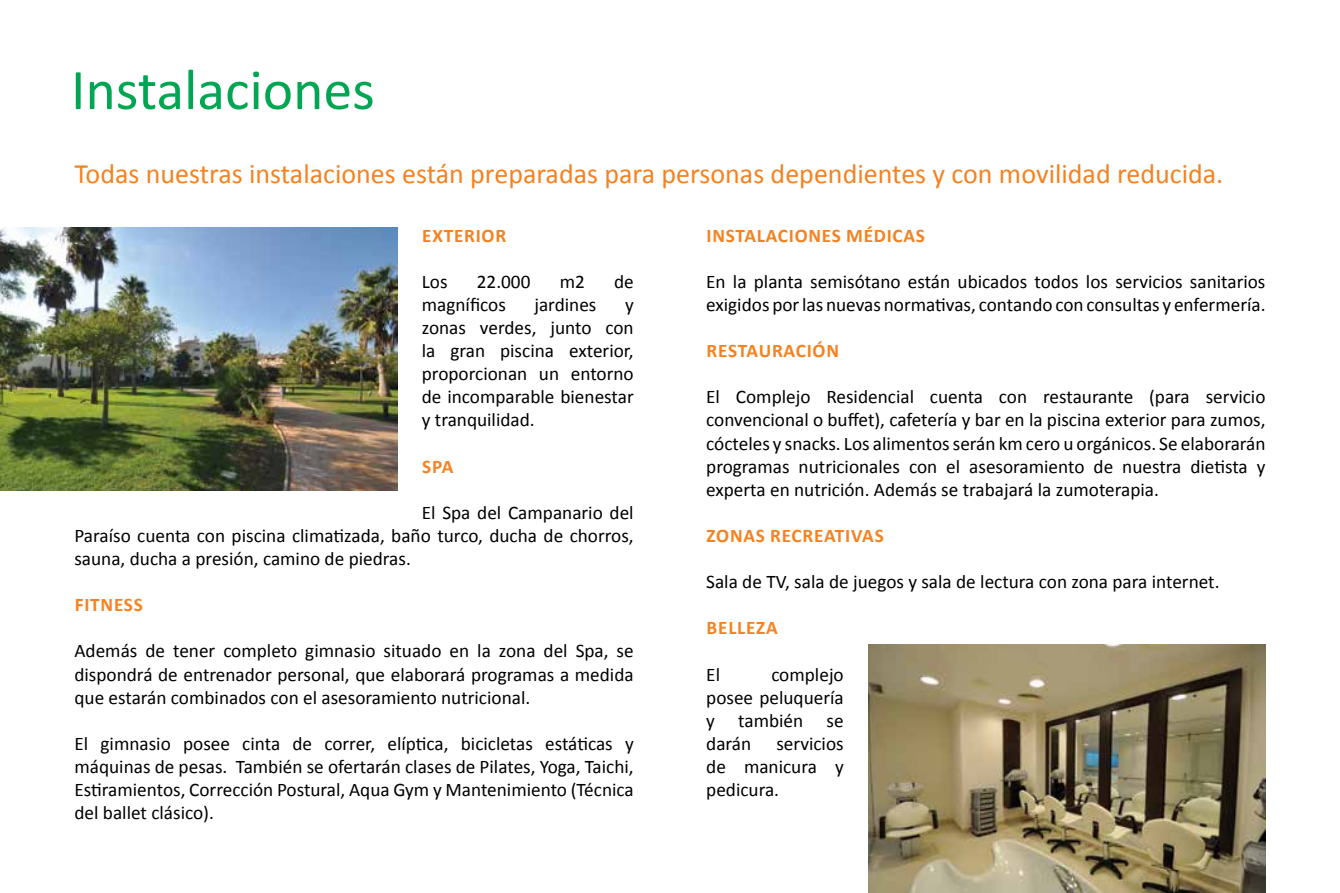
<style>
.page{position:relative;width:1340px;height:893px;background:#fff}
.page>*{position:absolute;margin:0;border:0;box-sizing:border-box;transform-origin:0 0}
.t1{font:57.75px "Calibri";color:#00a651}
.t2{font:28px "Calibri";color:#f58220}
.t3{font:19.25px/23.1px "Calibri";color:#000;text-align:justify}
.t4{font:700 19.25px "Calibri";letter-spacing:.04em;color:#f58220}
</style>
<div class="page">
<img style="left:0;top:227px;width:397px;height:264px">
<img style="left:868px;top:644px;width:397px;height:249px">
<h1 class="t1" style="left:71px;top:54px;width:305px">Instalaciones</h1>
<h2 class="t2" style="left:74px;top:156px;width:1150px">Todas nuestras instalaciones están preparadas para personas dependientes y con movilidad reducida.</h2>
<p class="t4" style="left:422px;top:223px;width:82px">EXTERI OR</p>
<p class="t3" style="left:422px;top:269px;width:27px">Los</p>
<p class="t3" style="left:477px;top:269px;width:55px">22.000</p>
<p class="t3" style="left:559px;top:269px;width:27px">m2</p>
<p class="t3" style="left:614px;top:269px;width:21px">de</p>
<p class="t3" style="left:422px;top:292px;width:86px">magníficos</p>
<p class="t3" style="left:534px;top:292px;width:64px">jardines</p>
<p class="t3" style="left:422px;top:292px;width:213px;text-indent:203px">y zonas verdes, junto con la gran piscina exterior, proporcionan un entorno de incomparable bienestar y tranquilidad.</p>
<p class="t4" style="left:422px;top:454px;width:33px">SPA</p>
<p class="t3" style="left:74px;top:500px;width:561px;text-indent:347px">El Spa del Campanario del Paraíso cuenta con piscina climatizada, baño turco, ducha de chorros, sauna, ducha a presión, camino de piedras.</p>
<p class="t4" style="left:75px;top:593px;width:70px">FITNESS</p>
<p class="t3" style="left:74px;top:639px;width:561px">Además de tener completo gimnasio situado en la zona del Spa, se dispondrá de entrenador personal, que elaborará programas a medida que estarán combinados con el asesoramiento nutricional.</p>
<p class="t3" style="left:74px;top:731px;width:561px">El gimnasio posee cinta de correr, elíptica, bicicletas estáticas y máquinas de pesas. También se ofertarán clases de Pilates, Yoga, Taichi, Estiramientos, Corrección Postural, Aqua Gym y Mantenimiento (Técnica del ballet clásico).</p>
<p class="t4" style="left:706px;top:223px;width:220px">INSTALACIONES MÉDICAS</p>
<p class="t3" style="left:706px;top:269px;width:561px">En la planta semisótano están ubicados todos los servicios sanitarios exigidos por las nuevas normativas, contando con consultas y enfermería.</p>
<p class="t4" style="left:706px;top:339px;width:134px">RESTAURACI ÓN</p>
<p class="t3" style="left:706px;top:384px;width:561px">El Complejo Residencial cuenta con restaurante (para servicio convencional o buffet), cafetería y bar en la piscina exterior para zumos, cócteles y snacks. Los alimentos serán km cero u orgánicos. Se elaborarán programas nutricionales con el asesoramiento de nuestra dietista y experta en nutrición. Además se trabajará la zumoterapia.</p>
<p class="t4" style="left:706px;top:524px;width:75px">ZONAS RECRE</p>
<p class="t4" style="left:824px;top:524px;width:61px">ATIVAS</p>
<p class="t3" style="left:706px;top:569px;width:515px">Sala de TV, sala de juegos y sala de lectura con zona para internet.</p>
<p class="t4" style="left:706px;top:616px;width:73px">BELLEZA</p>
<p class="t3" style="left:706px;top:662px;width:15px">El</p>
<p class="t3" style="left:706px;top:662px;width:139px;text-indent:65px">complejo posee peluquería y también se darán</p>
<p class="t3" style="left:706px;top:731px;width:139px;text-indent:70px">servicios de manicura y pedicura.</p>
</div>
